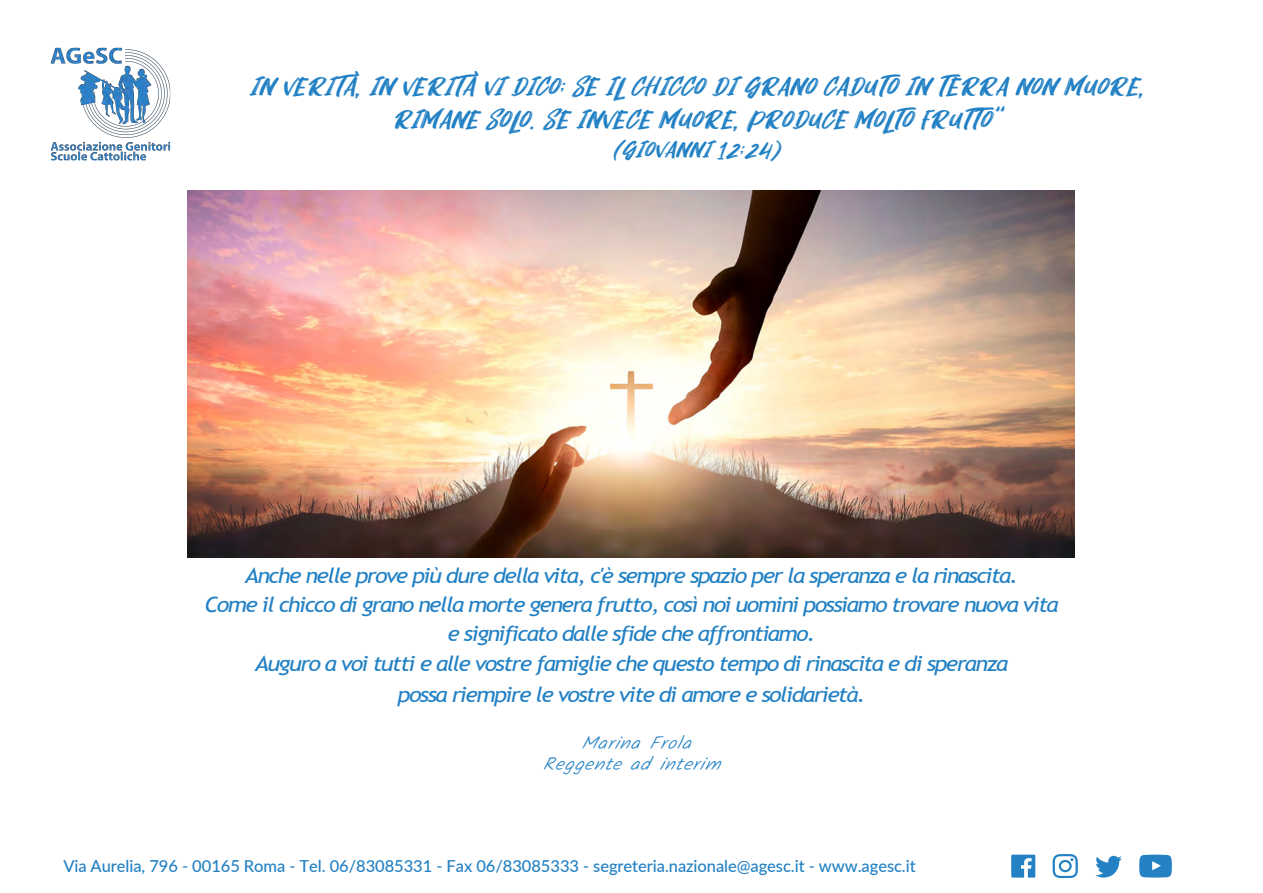
<style>
.page{position:relative;width:1263px;height:893px;background:#fff}
.page>*{position:absolute;margin:0;border:0;box-sizing:border-box;transform-origin:0 0}
.t1{font:italic 27px/32.4px "Rogeu";letter-spacing:.04em;color:#2281c4;text-align:center}
.t2{font:italic 24px "Rogeu";letter-spacing:.045em;color:#2281c4}
.t3{font:italic 21px/29.7px "Trebuchet MS";letter-spacing:-.065em;color:#2281c4;text-align:center;scale:1.1 1}
.t4{font:italic 300 18px/21.6px "Kalam";color:#2281c4;text-align:center;scale:1.1 1}
.t5{font:500 16.5px "Lato";letter-spacing:-.005em;color:#2381c4}
</style>
<div class="page">
<svg style="left:1053px;top:854px;width:25px;height:24px"></svg>
<svg style="left:1011px;top:855px;width:24px;height:23px"></svg>
<svg style="left:1095px;top:856px;width:27px;height:22px"></svg>
<svg style="left:1139px;top:855px;width:33px;height:23px"></svg>
<img style="left:50px;top:47px;width:121px;height:114px">
<img style="left:188px;top:191px;width:887px;height:367px">
<p class="t1" style="left:249px;top:71px;width:904px">IN VERITÀ, IN VERITÀ VI DICO:SEIL CHICCODI GRANOCADUTOIN TERRANON MUORE,<br>RIMANESOLO.SEINVECEMUORE,PRODUCEMOLTOFRUTTO"</p>
<p class="t2" style="left:613px;top:136px;width:175px">(GIOVANNI 12:24)</p>
<p class="t3" style="left:205px;top:560px;width:778px">Anche nelle prove più dure della vita, c'è sempre spazio per la speranza e la rinascita.<br>Come il chicco di grano nella morte genera frutto, così noi uomini possiamo trovare nuova vita e significato dalle sfide che affrontiamo.<br>Auguro a voi tutti e alle vostre famiglie che questo tempo di rinascita e di speranza<br>possa riempire le vostre vite di amore e solidarietà.</p>
<p class="t4" style="left:543px;top:733px;width:169px">Marina Frola<br>Reggente ad interim</p>
<p class="t5" style="left:63px;top:854px;width:854px">Via Aurelia, 796 - 00165 Roma - Tel. 06/83085331 - Fax 06/83085333 - segreteria.nazionale@agesc.it - www.agesc.it</p>
</div>
